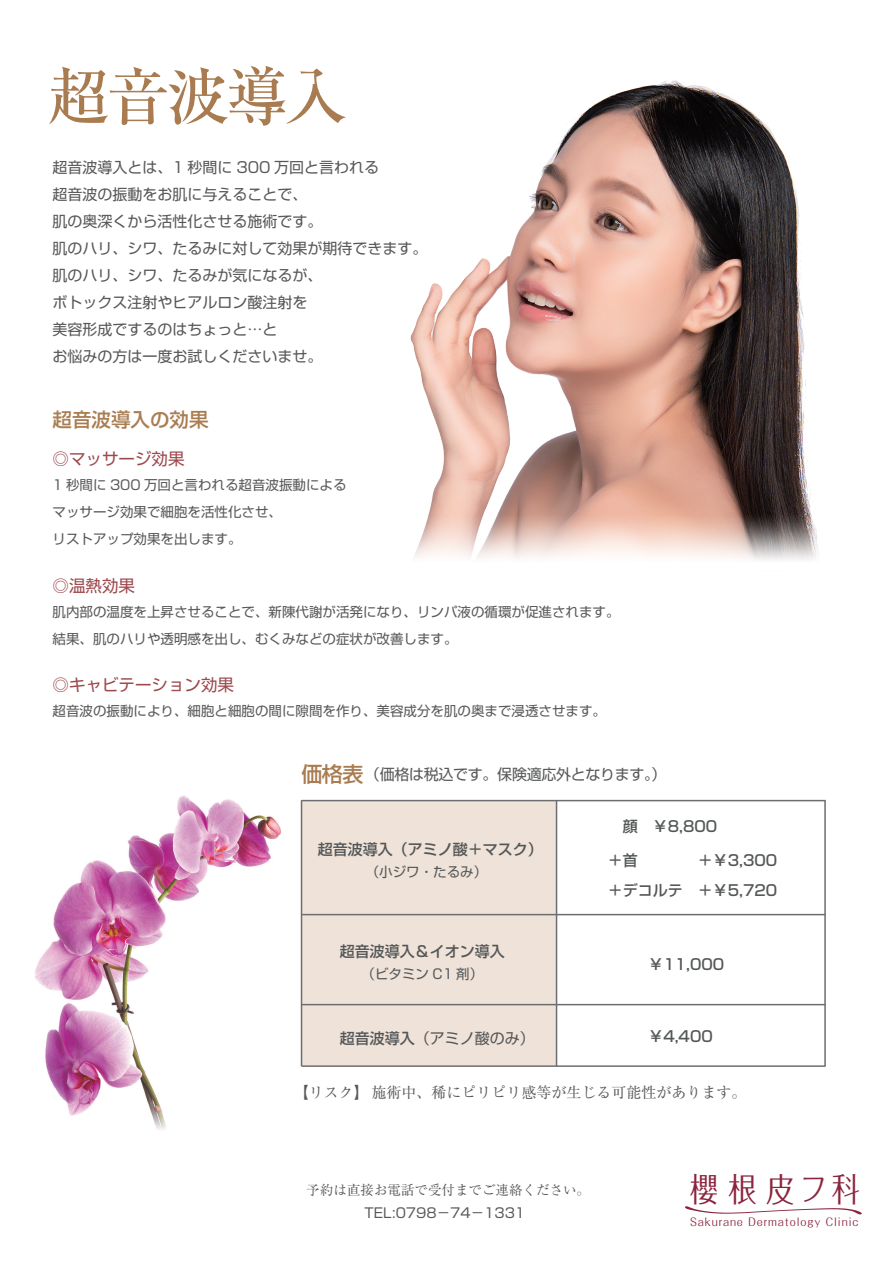
<style>
.page{position:relative;width:893px;height:1263px;background:#fff}
.page>*{position:absolute;margin:0;border:0;box-sizing:border-box;transform-origin:0 0}
.t1{font:500 63px "Ryumin Pro";letter-spacing:-.06em;color:#a97b50}
.t2{font:33.45px "Folk Pro";letter-spacing:.25em;color:#8b243e;scale:.85 1}
.t3{font:500 21px "Shin Go Pro";color:#a97b50}
.t4{font:500 19.5px "Shin Go Pro";color:#a97d51}
.t5{font:16.5px "Shin Go Pro";color:#9d494d}
.t6{font:15px/27px "Shin Go Pro";color:#57585a}
.t7{font:500 15px/30px "Shin Go Pro";color:#545758;text-align:right}
.t8{font:15px "Ryumin Pro";color:#57585a}
.t9{font:15px "Shin Go Pro";letter-spacing:-.02em;color:#57585a}
.t10{font:15px "Shin Go Pro";color:#545758}
.t11{font:13.5px/27px "Shin Go Pro";color:#59595b}
.t12{font:13.5px "Ryumin Pro";color:#57585a}
.t13{font:13.5px "Shin Go Pro";color:#545758}
.t14{font:13.5px "Shin Go Pro";color:#57585a}
.t15{font:10.8px "Folk Pro";letter-spacing:.085em;color:#8b243e}
.s1{font-weight:500}
</style>
<div class="page">
<img style="left:410px;top:80px;width:409px;height:480px">
<div style="left:302px;top:800px;width:254px;height:266px;background:#efe2d8"></div>
<svg style="left:685px;top:1206px;width:177px;height:8px"></svg>
<hr style="left:302px;top:800px;width:523px;height:1px;background:#6c6d70">
<hr style="left:302px;top:914px;width:523px;height:1px;background:#6c6d70">
<hr style="left:302px;top:1004px;width:523px;height:1px;background:#6c6d70">
<hr style="left:302px;top:1065px;width:523px;height:2px;background:#6c6d70">
<hr style="left:301px;top:800px;width:1px;height:266px;background:#6c6d70">
<hr style="left:556px;top:800px;width:1px;height:266px;background:#6c6d70">
<hr style="left:824px;top:800px;width:2px;height:266px;background:#6c6d70">
<img style="left:34px;top:795px;width:247px;height:335px">
<h1 class="t1" style="left:47px;top:47px;width:301px">超音波導入</h1>
<p class="t6" style="left:53px;top:152px;width:377px">超音波導入とは、1 秒間に 300 万回と言われる<br>超音波の振動をお肌に与えることで、<br>肌の奥深くから活性化させる施術です。<br>肌のハリ、シワ、たるみに対して効果が期待できます。肌のハリ、シワ、たるみが気になるが、<br>ボトックス注射やヒアルロン酸注射を<br>美容形成でするのはちょっと…と<br>お悩みの方は一度お試しくださいませ。</p>
<h3 class="t4" style="left:53px;top:404px;width:158px">超音波導入の効果</h3>
<p class="t5" style="left:53px;top:445px;width:134px">◎マッサージ効果</p>
<p class="t11" style="left:53px;top:470px;width:296px">1 秒間に 300 万回と言われる超音波振動によるマッサージ効果で細胞を活性化させ、<br>リストアップ効果を出します。</p>
<p class="t5" style="left:53px;top:572px;width:84px">◎温熱効果</p>
<p class="t11" style="left:53px;top:597px;width:569px">肌内部の温度を上昇させることで、新陳代謝が活発になり、リンパ液の循環が促進されます。結果、肌のハリや透明感を出し、むくみなどの症状が改善します。</p>
<p class="t5" style="left:53px;top:671px;width:183px">◎キャビテーション効果</p>
<p class="t11" style="left:53px;top:696px;width:555px">超音波の振動により、細胞と細胞の間に隙間を作り、美容成分を肌の奥まで浸透させます。</p>
<h3 class="t3" style="left:301px;top:756px;width:64px">価格表</h3>
<p class="t9" style="left:365px;top:762px;width:303px">（価格は税込です。保険適応外となります。）</p>
<p class="t7" style="left:318px;top:832px;width:227px">超音波導入（アミノ酸＋マスク）</p>
<p class="t13" style="left:366px;top:861px;width:123px">（小ジワ・たるみ）</p>
<p class="t7" style="left:340px;top:934px;width:166px">超音波導入＆イオン導入</p>
<p class="t13" style="left:362px;top:963px;width:123px">（ビタミン C1 剤）</p>
<p class="t7" style="left:623px;top:810px;width:96px">顔　￥8,800</p>
<p class="t7" style="left:608px;top:844px;width:46px">＋首　</p>
<p class="t7" style="left:608px;top:844px;width:171px">＋￥3,300<br>＋デコルテ　＋￥5,720</p>
<p class="t7" style="left:648px;top:948px;width:77px">￥11,000</p>
<p class="t10" style="left:340px;top:1026px;width:196px"><span class="s1">超音波導入</span>（アミノ酸のみ）</p>
<p class="t7" style="left:648px;top:1020px;width:66px">￥4,400</p>
<p class="t8" style="left:294px;top:1081px;width:454px">【リスク】施術中、稀にピリピリ感等が生じる可能性があります。</p>
<p class="t12" style="left:306px;top:1179px;width:285px">予約は直接お電話で受付までご連絡ください。</p>
<p class="t14" style="left:365px;top:1202px;width:162px">TEL:0798－74－1331</p>
<h2 class="t2" style="left:690px;top:1161px;width:202px">櫻根皮フ科</h2>
<p class="t15" style="left:690px;top:1212px;width:170px">Sakurane Dermatology Clinic</p>
</div>
